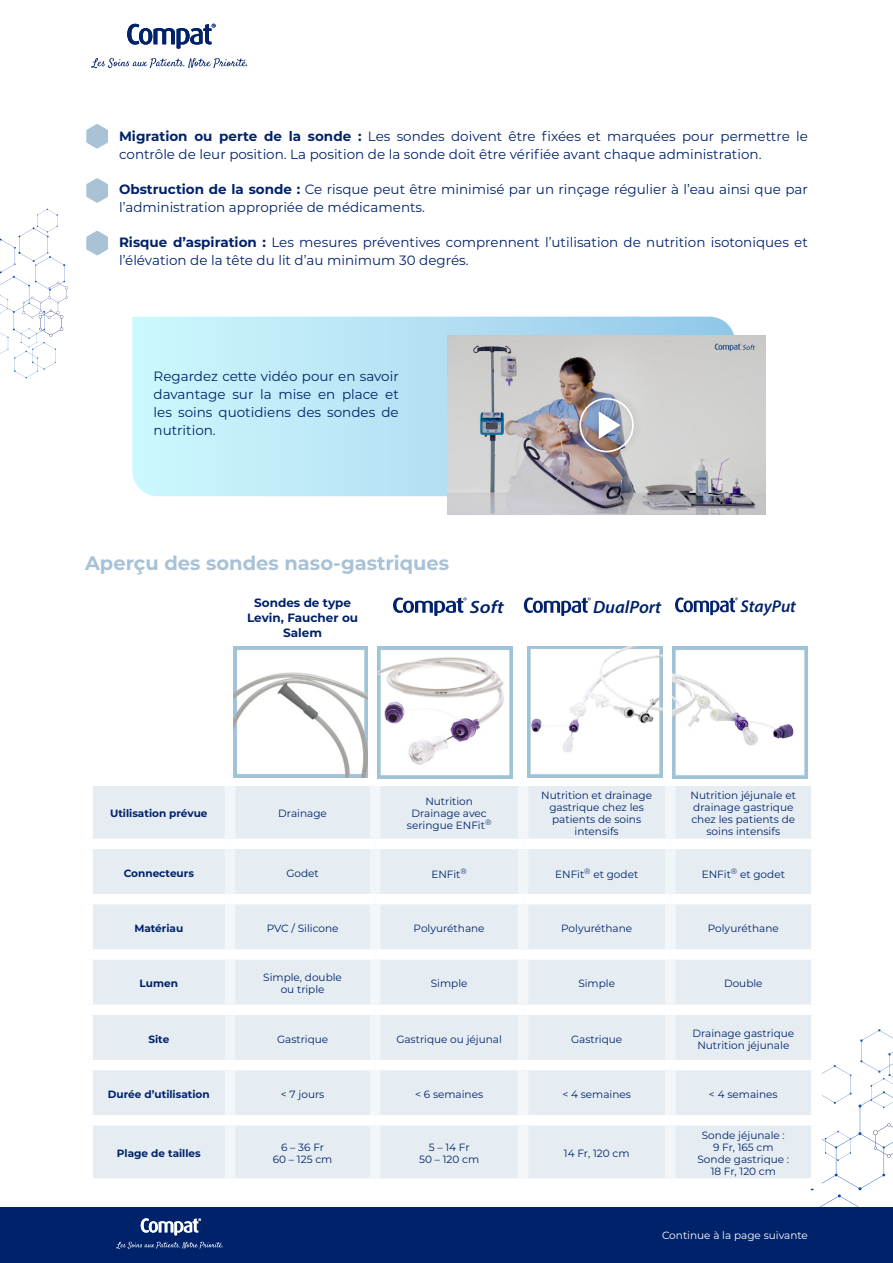
<style>
.page{position:relative;width:893px;height:1263px;background:#fff}
.page>*{position:absolute;margin:0;border:0;box-sizing:border-box;transform-origin:0 0}
.t1{font:700 19.5px "Montserrat";color:#a9c2d5}
.t2{font:italic 600 17.85px "Myriad Pro";color:#00226a}
.t3{font:italic 600 17.85px "Myriad Pro";color:#00226a;scale:1.13 1}
.t4{font:italic 600 17.1px "Myriad Pro";color:#00226a}
.t5{font:13.5px/18px "Montserrat";color:#00226a}
.t6{font:700 12px/15px "Montserrat";color:#00226a;text-align:center}
.t7{font:10.5px/12px "Montserrat";color:#00226a;text-align:center}
.t8{font:700 10.5px "Montserrat";color:#00226a}
.t9{font:10.5px "Montserrat";color:#fff}
.s1{font-weight:700}
</style>
<div class="page">
<svg style="left:787px;top:1029px;width:106px;height:179px"></svg>
<div style="left:0;top:1208px;width:893px;height:55px;background:#00226a"></div>
<svg style="left:0;top:209px;width:68px;height:169px"></svg>
<svg style="left:91px;top:58px;width:156px;height:10px"></svg>
<svg style="left:127px;top:24px;width:89px;height:25px"></svg>
<svg style="left:116px;top:1241px;width:107px;height:8px"></svg>
<svg style="left:141px;top:1218px;width:60px;height:17px"></svg>
<div style="left:93px;top:786px;width:718px;height:392px;background:#e5edf3"></div>
<div style="left:82px;top:839px;width:148px;height:10px;background:#fff"></div>
<div style="left:230px;top:839px;width:145px;height:10px;background:#fff"></div>
<div style="left:375px;top:839px;width:148px;height:10px;background:#fff"></div>
<div style="left:523px;top:839px;width:147px;height:10px;background:#fff"></div>
<div style="left:670px;top:839px;width:152px;height:10px;background:#fff"></div>
<div style="left:82px;top:894px;width:148px;height:10px;background:#fff"></div>
<div style="left:230px;top:894px;width:145px;height:10px;background:#fff"></div>
<div style="left:375px;top:894px;width:148px;height:10px;background:#fff"></div>
<div style="left:523px;top:894px;width:147px;height:10px;background:#fff"></div>
<div style="left:670px;top:894px;width:152px;height:10px;background:#fff"></div>
<div style="left:82px;top:949px;width:148px;height:11px;background:#fff"></div>
<div style="left:230px;top:949px;width:145px;height:11px;background:#fff"></div>
<div style="left:375px;top:949px;width:148px;height:11px;background:#fff"></div>
<div style="left:523px;top:949px;width:147px;height:11px;background:#fff"></div>
<div style="left:670px;top:949px;width:152px;height:11px;background:#fff"></div>
<div style="left:82px;top:1004px;width:148px;height:11px;background:#fff"></div>
<div style="left:230px;top:1004px;width:145px;height:11px;background:#fff"></div>
<div style="left:375px;top:1004px;width:148px;height:11px;background:#fff"></div>
<div style="left:523px;top:1004px;width:147px;height:11px;background:#fff"></div>
<div style="left:670px;top:1004px;width:152px;height:11px;background:#fff"></div>
<div style="left:811px;top:1015px;width:11px;height:45px;background:#fff"></div>
<div style="left:82px;top:1060px;width:148px;height:10px;background:#fff"></div>
<div style="left:230px;top:1060px;width:145px;height:10px;background:#fff"></div>
<div style="left:375px;top:1060px;width:148px;height:10px;background:#fff"></div>
<div style="left:523px;top:1060px;width:147px;height:10px;background:#fff"></div>
<div style="left:670px;top:1060px;width:152px;height:10px;background:#fff"></div>
<div style="left:811px;top:1070px;width:11px;height:45px;background:#fff"></div>
<div style="left:82px;top:1115px;width:148px;height:10px;background:#fff"></div>
<div style="left:230px;top:1115px;width:145px;height:10px;background:#fff"></div>
<div style="left:375px;top:1115px;width:148px;height:10px;background:#fff"></div>
<div style="left:523px;top:1115px;width:147px;height:10px;background:#fff"></div>
<div style="left:670px;top:1115px;width:152px;height:10px;background:#fff"></div>
<div style="left:811px;top:1125px;width:11px;height:53px;background:#fff"></div>
<div style="left:670px;top:1178px;width:152px;height:11px;background:#fff"></div>
<div style="left:225px;top:786px;width:10px;height:53px;background:#f2f6f9"></div>
<div style="left:370px;top:786px;width:10px;height:53px;background:#f2f6f9"></div>
<div style="left:518px;top:786px;width:10px;height:53px;background:#f2f6f9"></div>
<div style="left:665px;top:786px;width:10px;height:53px;background:#f2f6f9"></div>
<div style="left:225px;top:849px;width:10px;height:45px;background:#f0f5f8"></div>
<div style="left:370px;top:849px;width:10px;height:45px;background:#f0f5f8"></div>
<div style="left:518px;top:849px;width:10px;height:45px;background:#f0f5f8"></div>
<div style="left:665px;top:849px;width:10px;height:45px;background:#f0f5f8"></div>
<div style="left:225px;top:904px;width:10px;height:45px;background:#f3f7f9"></div>
<div style="left:370px;top:904px;width:10px;height:45px;background:#f3f7f9"></div>
<div style="left:518px;top:904px;width:10px;height:45px;background:#f3f7f9"></div>
<div style="left:665px;top:904px;width:10px;height:45px;background:#f3f7f9"></div>
<div style="left:225px;top:960px;width:10px;height:44px;background:#f2f6f9"></div>
<div style="left:370px;top:960px;width:10px;height:44px;background:#f2f6f9"></div>
<div style="left:518px;top:960px;width:10px;height:44px;background:#f2f6f9"></div>
<div style="left:665px;top:960px;width:10px;height:44px;background:#f2f6f9"></div>
<div style="left:225px;top:1015px;width:10px;height:45px;background:#f1f5f8"></div>
<div style="left:370px;top:1015px;width:10px;height:45px;background:#f1f5f8"></div>
<div style="left:518px;top:1015px;width:10px;height:45px;background:#f1f5f8"></div>
<div style="left:665px;top:1015px;width:10px;height:45px;background:#f1f5f8"></div>
<div style="left:225px;top:1070px;width:10px;height:45px;background:#f3f7f9"></div>
<div style="left:370px;top:1070px;width:10px;height:45px;background:#f3f7f9"></div>
<div style="left:518px;top:1070px;width:10px;height:45px;background:#f3f7f9"></div>
<div style="left:665px;top:1070px;width:10px;height:45px;background:#f3f7f9"></div>
<div style="left:225px;top:1125px;width:10px;height:53px;background:#f2f6f9"></div>
<div style="left:370px;top:1125px;width:10px;height:53px;background:#f2f6f9"></div>
<div style="left:518px;top:1125px;width:10px;height:53px;background:#f2f6f9"></div>
<div style="left:665px;top:1125px;width:10px;height:53px;background:#f2f6f9"></div>
<svg style="left:524px;top:597px;width:67px;height:19px"></svg>
<svg style="left:675px;top:597px;width:63px;height:18px"></svg>
<svg style="left:393px;top:597px;width:74px;height:19px"></svg>
<svg style="left:86px;top:124px;width:22px;height:25px"></svg>
<svg style="left:86px;top:178px;width:22px;height:25px"></svg>
<svg style="left:86px;top:231px;width:22px;height:24px"></svg>
<svg style="left:132px;top:317px;width:602px;height:179px;background:#bde9f7"></svg>
<img style="left:447px;top:335px;width:319px;height:180px">
<div style="left:570px;top:389px;width:73px;height:72px;background:#000;opacity:.3"></div>
<svg style="left:579px;top:398px;width:55px;height:54px"></svg>
<img style="left:673px;top:646px;width:135px;height:132px">
<img style="left:527px;top:646px;width:135px;height:132px">
<img style="left:378px;top:646px;width:135px;height:132px">
<img style="left:233px;top:646px;width:134px;height:132px">
<p class="t5" style="left:119px;top:127px;width:690px"><span class="s1">Migration ou perte de la sonde :</span> Les sondes doivent être fixées et marquées pour permettre le contrôle de leur position. La position de la sonde doit être vérifiée avant chaque administration.</p>
<p class="t5" style="left:119px;top:180px;width:690px"><span class="s1">Obstruction de la sonde :</span> Ce risque peut être minimisé par un rinçage régulier à l’eau ainsi que par l’administration appropriée de médicaments.</p>
<p class="t5" style="left:119px;top:233px;width:690px"><span class="s1">Risque d’aspiration :</span> Les mesures préventives comprennent l’utilisation de nutrition isotoniques et l’élévation de la tête du lit d’au minimum 30 degrés.</p>
<p class="t5" style="left:154px;top:367px;width:247px;text-align:justify">Regardez cette vidéo pour en savoir davantage sur la mise en place et les soins quotidiens des sondes de nutrition.</p>
<h1 class="t1" style="left:85px;top:549px;width:366px">Aperçu des sondes naso-gastriques</h1>
<p class="t6" style="left:247px;top:595px;width:113px">Sondes de type<br>Levin, Faucher ou<br>Salem</p>
<h2 class="t3" style="left:470px;top:595px;width:32px">Soft</h2>
<h2 class="t2" style="left:593px;top:595px;width:70px">DualPort</h2>
<p class="t4" style="left:740px;top:595px;width:57px">StayPut</p>
<p class="t8" style="left:110px;top:806px;width:99px">Utilisation prévue</p>
<p class="t7" style="left:278px;top:807px;width:50px">Drainage</p>
<p class="t7" style="left:407px;top:795px;width:86px">Nutrition<br>Drainage avec seringue ENFit<sup>®</sup></p>
<p class="t7" style="left:541px;top:789px;width:112px">Nutrition et drainage gastrique chez les patients de soins intensifs</p>
<p class="t7" style="left:691px;top:789px;width:107px">Nutrition jéjunale et drainage gastrique chez les patients de soins intensifs</p>
<p class="t8" style="left:124px;top:865px;width:72px">Connecteurs</p>
<p class="t7" style="left:286px;top:866px;width:34px">Godet</p>
<p class="t7" style="left:431px;top:868px;width:37px">ENFit<sup>®</sup></p>
<p class="t7" style="left:555px;top:868px;width:85px">ENFit<sup>®</sup> et godet</p>
<p class="t7" style="left:702px;top:868px;width:85px">ENFit<sup>®</sup> et godet</p>
<p class="t8" style="left:134px;top:921px;width:50px">Matériau</p>
<p class="t7" style="left:267px;top:922px;width:73px">PVC / Silicone</p>
<p class="t7" style="left:414px;top:922px;width:73px">Polyuréthane</p>
<p class="t7" style="left:561px;top:922px;width:73px">Polyuréthane</p>
<p class="t7" style="left:708px;top:922px;width:73px">Polyuréthane</p>
<p class="t8" style="left:140px;top:976px;width:40px">Lumen</p>
<p class="t7" style="left:263px;top:971px;width:80px">Simple, double ou triple</p>
<p class="t7" style="left:431px;top:977px;width:38px">Simple</p>
<p class="t7" style="left:578px;top:977px;width:38px">Simple</p>
<p class="t7" style="left:724px;top:977px;width:40px">Double</p>
<p class="t8" style="left:148px;top:1031px;width:22px">Site</p>
<p class="t7" style="left:277px;top:1032px;width:53px">Gastrique</p>
<p class="t7" style="left:396px;top:1032px;width:107px">Gastrique ou jéjunal</p>
<p class="t7" style="left:571px;top:1032px;width:53px">Gastrique</p>
<p class="t7" style="left:692px;top:1026px;width:103px">Drainage gastrique<br>Nutrition jéjunale</p>
<p class="t8" style="left:108px;top:1086px;width:103px">Durée d’utilisation</p>
<p class="t7" style="left:281px;top:1088px;width:45px">&lt; 7 jours</p>
<p class="t7" style="left:415px;top:1088px;width:70px">&lt; 6 semaines</p>
<p class="t7" style="left:562px;top:1088px;width:70px">&lt; 4 semaines</p>
<p class="t7" style="left:709px;top:1088px;width:70px">&lt; 4 semaines</p>
<p class="t8" style="left:117px;top:1146px;width:85px">Plage de tailles</p>
<p class="t7" style="left:273px;top:1141px;width:61px">6 – 36 Fr<br>60 – 125 cm</p>
<p class="t7" style="left:419px;top:1141px;width:62px">5 – 14 Fr<br>50 – 120 cm</p>
<p class="t7" style="left:564px;top:1147px;width:67px">14 Fr, 120 cm</p>
<p class="t7" style="left:697px;top:1129px;width:93px">Sonde jéjunale :<br>9 Fr, 165 cm<br>Sonde gastrique :<br>18 Fr, 120 cm</p>
<p class="t9" style="left:662px;top:1227px;width:147px">Continue à la page suivante</p>
</div>
